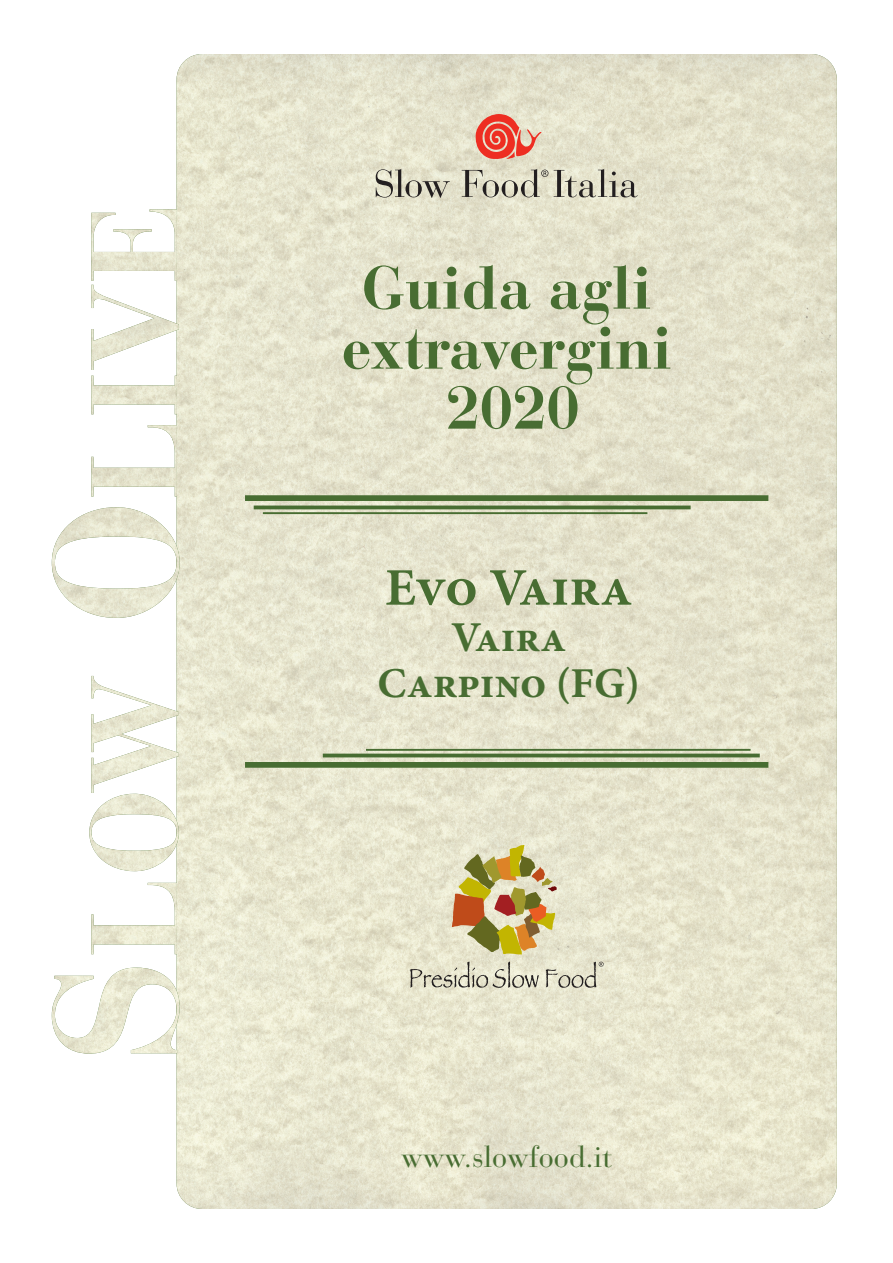
<style>
.page{position:relative;width:893px;height:1263px;background:#fff}
.page>*{position:absolute;margin:0;border:0;box-sizing:border-box;transform-origin:0 0}
.t1{font:700 60px/60px "Bauer Bodoni Std";color:#486d32;text-align:center}
.t2{font:700 52.8px "Minion Pro";letter-spacing:-.01em;color:#486d32}
.t3{font:700 42.6px "Minion Pro";color:#486d32}
.t4{font:30px "Bauer Bodoni Std";color:#486d32}
</style>
<div class="page">
<img style="left:177px;top:54px;width:660px;height:1155px">
<img style="left:52px;top:209px;width:128px;height:844px">
<div style="left:245px;top:495px;width:523px;height:6px;background:#486d32"></div>
<svg style="left:254px;top:505px;width:437px;height:4px;fill:#486d32"></svg>
<hr style="left:263px;top:512px;width:384px;height:2px;background:#486d32">
<div style="left:245px;top:762px;width:523px;height:6px;background:#486d32"></div>
<hr style="left:323px;top:754px;width:437px;height:3px;background:#486d32">
<hr style="left:366px;top:749px;width:385px;height:2px;background:#486d32">
<svg style="left:410px;top:961px;width:129px;height:27px"></svg>
<svg style="left:452px;top:845px;width:105px;height:109px"></svg>
<svg style="left:546px;top:962px;width:58px;height:26px"></svg>
<svg style="left:475px;top:114px;width:67px;height:46px"></svg>
<svg style="left:376px;top:169px;width:74px;height:29px"></svg>
<svg style="left:462px;top:169px;width:86px;height:28px"></svg>
<svg style="left:554px;top:169px;width:84px;height:28px"></svg>
<p class="t1" style="left:341px;top:258px;width:332px">Guida agli extravergini<br>2020</p>
<p class="t2" style="left:385px;top:556px;width:249px">Evo Vaira</p>
<p class="t3" style="left:451px;top:612px;width:117px">Vaira</p>
<p class="t3" style="left:377px;top:658px;width:264px">Carpino (FG)</p>
<p class="t4" style="left:401px;top:1139px;width:212px">www.slowfood.it</p>
</div>
